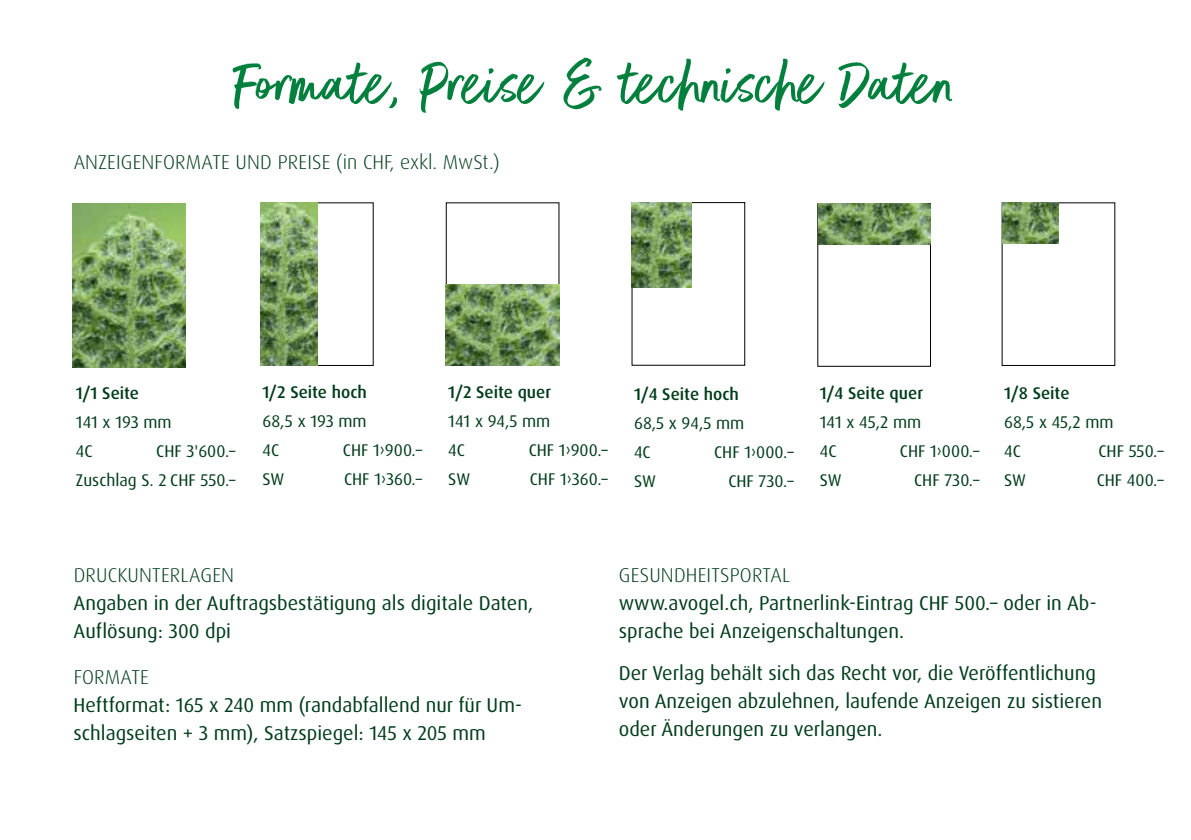
<style>
.page{position:relative;width:1191px;height:840px;background:#fff}
.page>*{position:absolute;margin:0;border:0;box-sizing:border-box;transform-origin:0 0}
.t1{font:72px "Better Times";color:#007f3d}
.t2{font:20px/28px "Dax Pro";color:#003c1a}
.t3{font:300 20px "Dax Pro";letter-spacing:.01em;color:#003c1a}
.t4{font:17px/29px "Dax Pro";color:#003c1a}
.t5{font:500 17px "Dax Pro";color:#003c1a}
</style>
<div class="page">
<img style="left:72px;top:203px;width:114px;height:164px">
<img style="left:260px;top:202px;width:57px;height:163px">
<div style="left:446px;top:202px;width:113px;height:163px;background:#fff;border:1px solid #000"></div>
<img style="left:446px;top:284px;width:113px;height:81px">
<div style="left:817px;top:203px;width:114px;height:163px;background:#fff;border:1px solid #000"></div>
<img style="left:818px;top:203px;width:112px;height:41px">
<img style="left:1002px;top:203px;width:57px;height:40px">
<img style="left:631px;top:202px;width:60px;height:86px">
<h1 class="t1" style="left:236px;top:44px;width:721px">Formate, Preise &amp; technische Daten</h1>
<p class="t3" style="left:74px;top:149px;width:427px">ANZEIGENFORMATE UND PREISE (in CHF, exkl. MwSt.)</p>
<p class="t5" style="left:76px;top:382px;width:65px">1/1 Seite</p>
<p class="t4" style="left:76px;top:408px;width:97px">141 x 193 mm<br>4C</p>
<p class="t4" style="left:76px;top:437px;width:161px;text-align:right">CHF 3'600.–<br>Zuschlag S. 2 CHF 550.–</p>
<p class="t5" style="left:262px;top:381px;width:106px">1/2 Seite hoch</p>
<p class="t4" style="left:262px;top:406px;width:106px">68,5 x 193 mm<br>4C</p>
<p class="t4" style="left:343px;top:435px;width:81px">CHF 1›900.–</p>
<p class="t5" style="left:448px;top:381px;width:104px">1/2 Seite quer</p>
<p class="t4" style="left:448px;top:406px;width:104px">141 x 94,5 mm<br>4C</p>
<p class="t4" style="left:529px;top:435px;width:81px">CHF 1›900.–</p>
<p class="t5" style="left:634px;top:383px;width:106px">1/4 Seite hoch</p>
<p class="t4" style="left:634px;top:409px;width:112px">68,5 x 94,5 mm<br>4C</p>
<p class="t4" style="left:714px;top:438px;width:81px">CHF 1›000.–</p>
<p class="t5" style="left:820px;top:382px;width:105px">1/4 Seite quer</p>
<p class="t4" style="left:820px;top:407px;width:103px">141 x 45,2 mm<br>4C</p>
<p class="t4" style="left:900px;top:436px;width:81px">CHF 1›000.–</p>
<p class="t5" style="left:1004px;top:382px;width:67px">1/8 Seite</p>
<p class="t4" style="left:1004px;top:407px;width:111px">68,5 x 45,2 mm<br>4C</p>
<p class="t4" style="left:1098px;top:436px;width:67px">CHF 550.–</p>
<p class="t4" style="left:262px;top:464px;width:23px">SW</p>
<p class="t4" style="left:344px;top:464px;width:80px">CHF 1›360.–</p>
<p class="t4" style="left:448px;top:464px;width:23px">SW</p>
<p class="t4" style="left:530px;top:464px;width:80px">CHF 1›360.–</p>
<p class="t4" style="left:634px;top:467px;width:23px">SW</p>
<p class="t4" style="left:728px;top:467px;width:67px">CHF 730.–</p>
<p class="t4" style="left:820px;top:465px;width:23px">SW</p>
<p class="t4" style="left:914px;top:465px;width:67px">CHF 730.–</p>
<p class="t4" style="left:1004px;top:465px;width:23px">SW</p>
<p class="t4" style="left:1096px;top:465px;width:69px">CHF 400.–</p>
<p class="t3" style="left:74px;top:561px;width:162px">DRUCKUNTERLAGEN</p>
<p class="t2" style="left:74px;top:588px;width:461px">Angaben in der Auftragsbestätigung als digitale Daten,<br>Auflösung: 300 dpi</p>
<p class="t3" style="left:74px;top:663px;width:77px">FORMATE</p>
<p class="t2" style="left:74px;top:690px;width:450px">Heftformat: 165 x 240 mm (randabfallend nur für Um&shy;schlagseiten + 3 mm), Satzspiegel: 145 x 205 mm</p>
<p class="t3" style="left:619px;top:561px;width:173px">GESUNDHEITSPORTAL</p>
<p class="t2" style="left:619px;top:588px;width:479px">www.avogel.ch, Partnerlink-Eintrag CHF 500.– oder in Ab&shy;sprache bei Anzeigenschaltungen.</p>
<p class="t2" style="left:619px;top:658px;width:485px">Der Verlag behält sich das Recht vor, die Veröffentlichung von Anzeigen abzulehnen, laufende Anzeigen zu sistieren oder Änderungen zu verlangen.</p>
</div>
